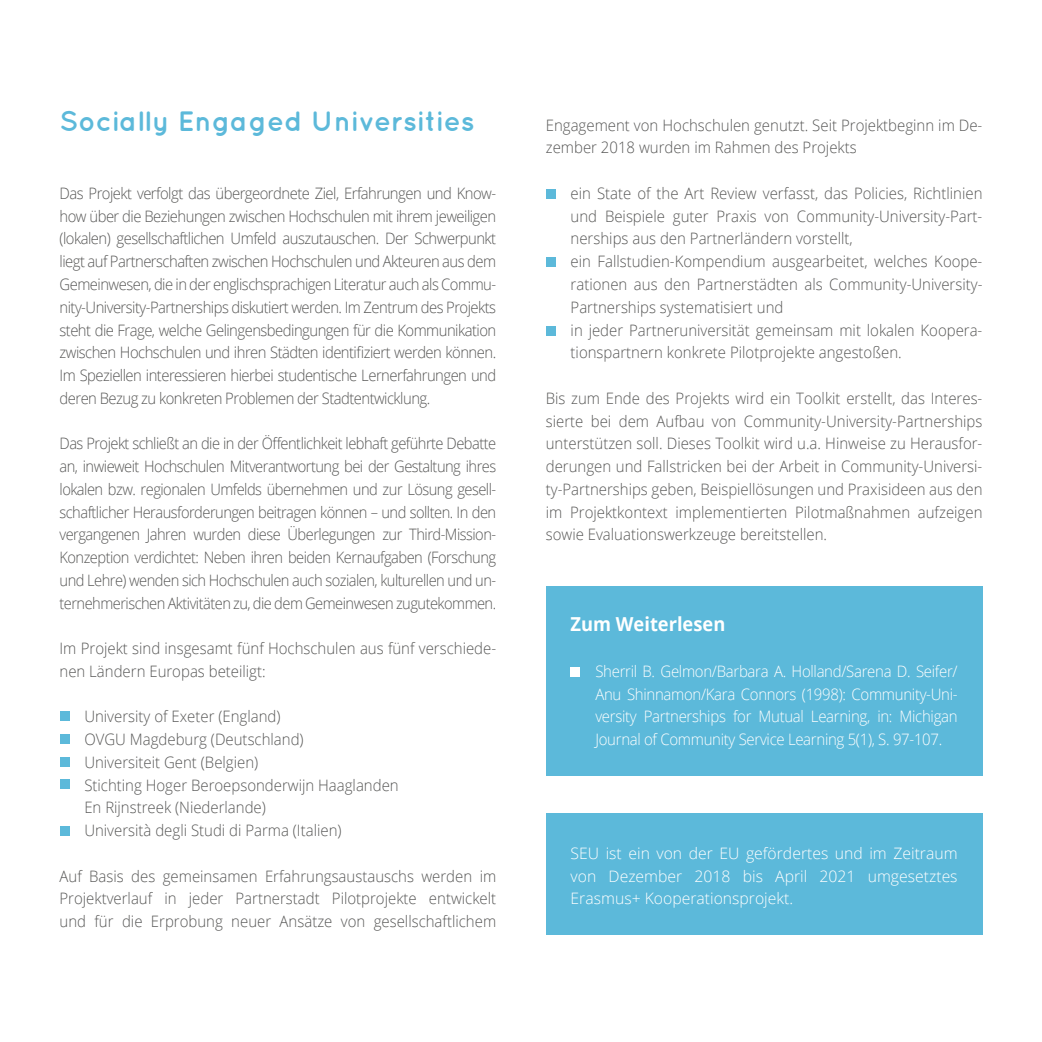
<style>
.page{position:relative;width:1042px;height:1042px;background:#fff}
.page>*{position:absolute;margin:0;border:0;box-sizing:border-box;transform-origin:0 0}
.t1{font:700 28px "Quicksand";color:#5cb9da}
.t2{font:700 19.25px "Open Sans";color:#fff;scale:.95 1}
.t3{font:300 15.75px/22.8px "Open Sans";color:#575756;scale:.95 1}
.t4{font:300 15.75px/22.8px "Open Sans";color:#575756;text-align:justify;scale:.94 1}
.t5{font:300 15.75px/22.8px "Open Sans";color:#575756;text-align:justify;scale:.93 1}
.t6{font:300 15.75px/22.8px "Open Sans";letter-spacing:-.01em;color:#fff;text-align:justify;scale:.95 1}
.t7{font:300 15.75px/22.8px "Open Sans";letter-spacing:-.01em;color:#fff;text-align:justify}
</style>
<div class="page">
<div style="left:60px;top:711px;width:9px;height:10px;background:#5cb9da"></div>
<div style="left:60px;top:779px;width:9px;height:10px;background:#5cb9da"></div>
<div style="left:60px;top:826px;width:9px;height:10px;background:#5cb9da"></div>
<div style="left:546px;top:189px;width:10px;height:10px;background:#5cb9da"></div>
<div style="left:546px;top:257px;width:10px;height:10px;background:#5cb9da"></div>
<div style="left:546px;top:326px;width:10px;height:9px;background:#5cb9da"></div>
<div style="left:60px;top:757px;width:9px;height:9px;background:#5cb9da"></div>
<div style="left:60px;top:734px;width:9px;height:10px;background:#5cb9da"></div>
<div style="left:546px;top:586px;width:436px;height:189px;background:#5cb9da"></div>
<div style="left:570px;top:667px;width:10px;height:10px;background:#fff"></div>
<div style="left:546px;top:813px;width:436px;height:122px;background:#5cb9da"></div>
<h1 class="t1" style="left:60px;top:104px;width:416px">Socially Engaged Universities</h1>
<p class="t4" style="left:60px;top:181px;width:466px">Das Projekt verfolgt das übergeordnete Ziel, Erfahrungen und Know&shy;how über die Beziehungen zwischen Hochschulen mit ihrem jeweiligen (lokalen) gesellschaftlichen Umfeld auszutauschen. Der Schwerpunkt liegt auf Partnerschaften zwischen Hochschulen und Akteuren aus dem Gemeinwesen, die in der englischsprachigen Literatur auch als Commu&shy;nity-University-Partnerships diskutiert werden. Im Zentrum des Projekts steht die Frage, welche Gelingensbedingungen für die Kommunikation zwischen Hochschulen und ihren Städten identifiziert werden können.<br>Im Speziellen interessieren hierbei studentische Lernerfahrungen und deren Bezug zu konkreten Problemen der Stadtentwicklung.</p>
<p class="t5" style="left:60px;top:432px;width:471px">Das Projekt schließt an die in der Öffentlichkeit lebhaft geführte Debatte an, inwieweit Hochschulen Mitverantwortung bei der Gestaltung ihres lokalen bzw. regionalen Umfelds übernehmen und zur Lösung gesell&shy;schaftlicher Herausforderungen beitragen können – und sollten. In den vergangenen Jahren wurden diese Überlegungen zur Third-Mission-Konzeption verdichtet: Neben ihren beiden Kernaufgaben (Forschung und Lehre) wenden sich Hochschulen auch sozialen, kulturellen und un&shy;ternehmerischen Aktivitäten zu, die dem Gemeinwesen zugutekommen.</p>
<p class="t3" style="left:60px;top:636px;width:461px">Im Projekt sind insgesamt fünf Hochschulen aus fünf verschiede&shy;nen Ländern Europas beteiligt:</p>
<p class="t3" style="left:84px;top:705px;width:332px">University of Exeter (England)<br>OVGU Magdeburg (Deutschland)<br>Universiteit Gent (Belgien)<br>Stichting Hoger Beroepsonderwijn Haaglanden En Rijnstreek (Niederlande)<br>Università degli Studi di Parma (Italien)</p>
<p class="t3" style="left:60px;top:864px;width:461px;text-align:justify">Auf Basis des gemeinsamen Erfahrungsaustauschs werden im Projektverlauf in jeder Partnerstadt Pilotprojekte entwickelt und für die Erprobung neuer Ansätze von gesellschaftlichem</p>
<p class="t3" style="left:546px;top:113px;width:461px">Engagement von Hochschulen genutzt. Seit Projektbeginn im De&shy;zember 2018 wurden im Rahmen des Projekts</p>
<p class="t3" style="left:570px;top:181px;width:435px">ein State of the Art Review verfasst, das Policies, Richtlinien und Beispiele guter Praxis von Community-University-Part&shy;nerships aus den Partnerländern vorstellt,<br>ein Fallstudien-Kompendium ausgearbeitet, welches Koope&shy;rationen aus den Partnerstädten als Community-University-Partnerships systematisiert und<br>in jeder Partneruniversität gemeinsam mit lokalen Koopera&shy;tionspartnern konkrete Pilotprojekte angestoßen.</p>
<p class="t3" style="left:546px;top:386px;width:461px;text-align:justify">Bis zum Ende des Projekts wird ein Toolkit erstellt, das Interes&shy;sierte bei dem Aufbau von Community-University-Partnerships unterstützen soll. Dieses Toolkit wird u.a. Hinweise zu Herausfor&shy;derungen und Fallstricken bei der Arbeit in Community-Universi&shy;ty-Partnerships geben, Beispiellösungen und Praxisideen aus den im Projektkontext implementierten Pilotmaßnahmen aufzeigen sowie Evaluationswerkzeuge bereitstellen.</p>
<p class="t2" style="left:570px;top:611px;width:164px">Zum Weiterlesen</p>
<p class="t6" style="left:595px;top:659px;width:383px">Sherril B. Gelmon/Barbara A. Holland/Sarena D. Seifer/ Anu Shinnamon/Kara Connors (1998): Community-Uni&shy;versity Partnerships for Mutual Learning, in: Michigan Journal of Community Service Learning 5(1), S. 97-107.</p>
<p class="t7" style="left:570px;top:841px;width:388px">SEU ist ein von der EU gefördertes und im Zeitraum von Dezember 2018 bis April 2021 umgesetztes Erasmus+ Kooperationsprojekt.</p>
</div>
